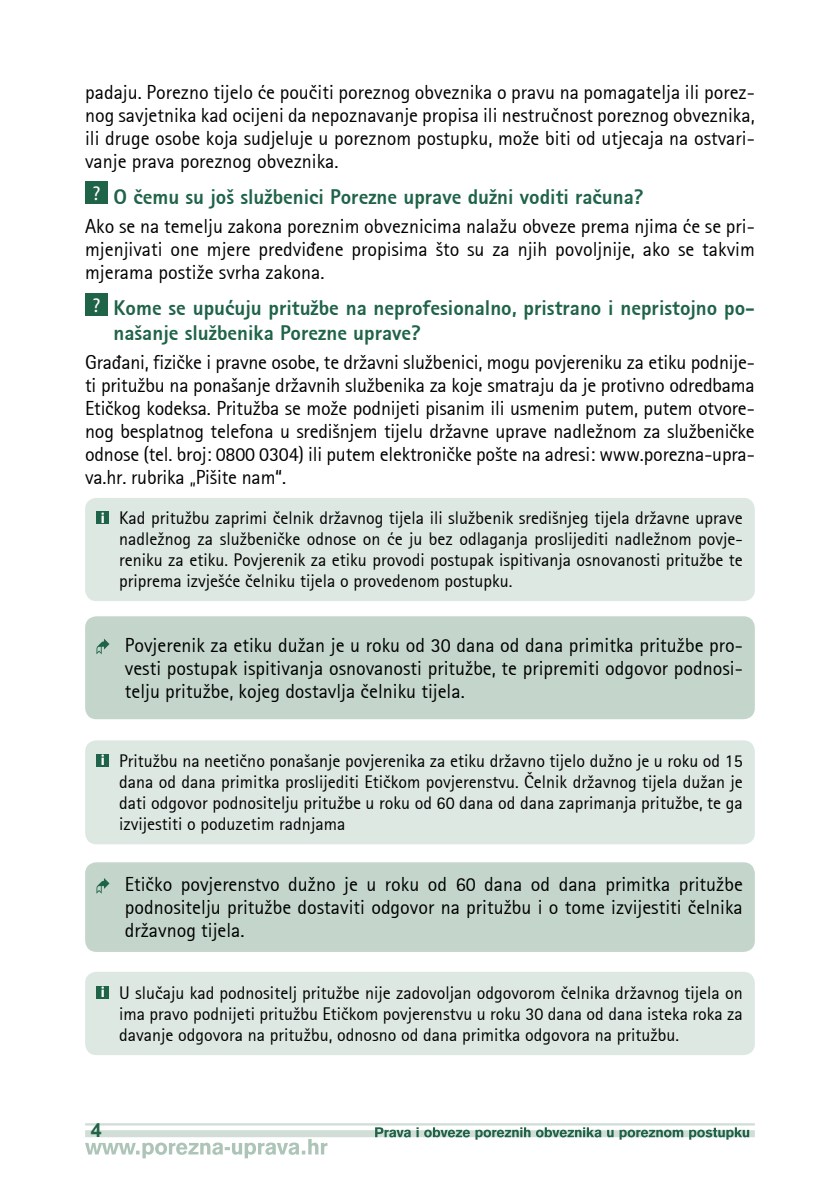
<style>
.page{position:relative;width:840px;height:1191px;background:#fff}
.page>*{position:absolute;margin:0;border:0;box-sizing:border-box;transform-origin:0 0}
.t1{font:700 21px/25px "Agfa Rotis Sans Serif Ex";color:#1f6348}
.t2{font:20px/23px "Agfa Rotis Sans Serif";color:#000;text-align:justify}
.t3{font:700 19.6px "Arial";color:#1f6348}
.t4{font:18px/21px "Agfa Rotis Sans Serif";color:#000;text-align:justify}
.s1{font-family:"Myriad Pro";font-weight:700;font-size:15px;color:#fff}
</style>
<div class="page">
<svg style="left:85px;top:1139px;width:242px;height:19px"></svg>
<hr style="left:85px;top:1123px;width:669px;height:2px;background:#d1ded7">
<div style="left:85px;top:1130px;width:669px;height:7px;background:#d1ded7"></div>
<svg style="left:375px;top:1127px;width:373px;height:12px"></svg>
<div style="left:85px;top:182px;width:23px;height:22px;background:#1f6348"></div>
<div style="left:85px;top:293px;width:23px;height:22px;background:#1f6348"></div>
<div style="left:85px;top:498px;width:669px;height:103px;background:#dee8e2;border-radius:11px"></div>
<div style="left:96px;top:511px;width:13px;height:13px;background:#1f6348"></div>
<div style="left:85px;top:616px;width:669px;height:103px;background:#c4d6cc;border-radius:11px"></div>
<svg style="left:96px;top:638px;width:13px;height:16px"></svg>
<div style="left:85px;top:740px;width:669px;height:104px;background:#dee8e2;border-radius:11px"></div>
<div style="left:96px;top:754px;width:13px;height:13px;background:#1f6348"></div>
<div style="left:85px;top:862px;width:669px;height:90px;background:#c4d6cc;border-radius:11px"></div>
<svg style="left:96px;top:878px;width:13px;height:15px"></svg>
<div style="left:85px;top:971px;width:669px;height:84px;background:#dee8e2;border-radius:11px"></div>
<div style="left:96px;top:986px;width:13px;height:12px;background:#1f6348"></div>
<p class="t2" style="left:85px;top:80px;width:670px">padaju. Porezno tijelo }e pou~iti poreznog obveznika o pravu na pomagatelja ili porez&shy;nog savjetnika kad ocijeni da nepoznavanje propisa ili nestru~nost poreznog obveznika, ili druge osobe koja sudjeluje u poreznom postupku, mo`e biti od utjecaja na ostvari&shy;vanje prava poreznog obveznika.</p>
<p class="t1" style="left:92px;top:184px;width:552px"><sup>?</sup> O ~emu su jo{ slu`benici Porezne uprave du`ni voditi ra~una?</p>
<p class="t2" style="left:85px;top:214px;width:670px">Ako se na temelju zakona poreznim obveznicima nala`u obveze prema njima }e se pri&shy;mjenjivati one mjere predvi|ene propisima {to su za njih povoljnije, ako se takvim mjerama posti`e svrha zakona.</p>
<p class="t1" style="left:113px;top:295px;width:640px;text-indent:-21px"><sup>?</sup> Kome se upu}uju pritu`be na neprofesionalno, pristrano i nepristojno po&shy;na{anje slu`benika Porezne uprave?</p>
<p class="t2" style="left:85px;top:350px;width:671px">Gra|ani, fizi~ke i pravne osobe, te dr`avni slu`benici, mogu povjereniku za etiku podnije&shy;ti pritu`bu na pona{anje dr`avnih slu`benika za koje smatraju da je protivno odredbama Eti~kog kodeksa. Pritu`ba se mo`e podnijeti pisanim ili usmenim putem, putem otvore&shy;nog besplatnog telefona u sredi{njem tijelu dr`avne uprave nadle`nom za slu`beni~ke odnose (tel. broj: 0800 0304) ili putem elektroni~ke po{te na adresi: www.porezna-upra&shy;va.hr. rubrika „Pišite nam“.</p>
<p class="t4" style="left:119px;top:507px;width:624px;text-indent:-18px"><span class="s1">i</span> Kad pritu`bu zaprimi ~elnik dr`avnog tijela ili slu`benik sredi{njeg tijela dr`avne uprave nadle`nog za slu`beni~ke odnose on }e ju bez odlaganja proslijediti nadle`nom povje&shy;reniku za etiku. Povjerenik za etiku provodi postupak ispitivanja osnovanosti pritu`be te priprema izvje{}e ~elniku tijela o provedenom postupku.</p>
<p class="t2" style="left:125px;top:633px;width:619px">Povjerenik za etiku du`an je u roku od 30 dana od dana primitka pritu`be pro&shy;vesti postupak ispitivanja osnovanosti pritu`be, te pripremiti odgovor podnosi&shy;telju pritu`be, kojeg dostavlja ~elniku tijela.</p>
<p class="t4" style="left:119px;top:750px;width:624px;text-indent:-18px"><span class="s1">i</span> Pritu`bu na neeti~no pona{anje povjerenika za etiku dr`avno tijelo du`no je u roku od 15 dana od dana primitka proslijediti Eti~kom povjerenstvu. ^elnik dr`avnog tijela du`an je dati odgovor podnositelju pritu`be u roku od 60 dana od dana zaprimanja pritu`be, te ga izvijestiti o poduzetim radnjama</p>
<p class="t2" style="left:125px;top:872px;width:619px">Eti~ko povjerenstvo du`no je u roku od 60 dana od dana primitka pritu`be podnositelju pritu`be dostaviti odgovor na pritu`bu i o tome izvijestiti ~elnika dr`avnog tijela.</p>
<p class="t4" style="left:119px;top:982px;width:625px;text-indent:-18px"><span class="s1">i</span> U slu~aju kad podnositelj pritu`be nije zadovoljan odgovorom ~elnika dr`avnog tijela on ima pravo podnijeti pritu`bu Eti~kom povjerenstvu u roku 30 dana od dana isteka roka za davanje odgovora na pritu`bu, odnosno od dana primitka odgovora na pritu`bu.</p>
<p class="t3" style="left:91px;top:1117px;width:12px">4</p>
</div>
